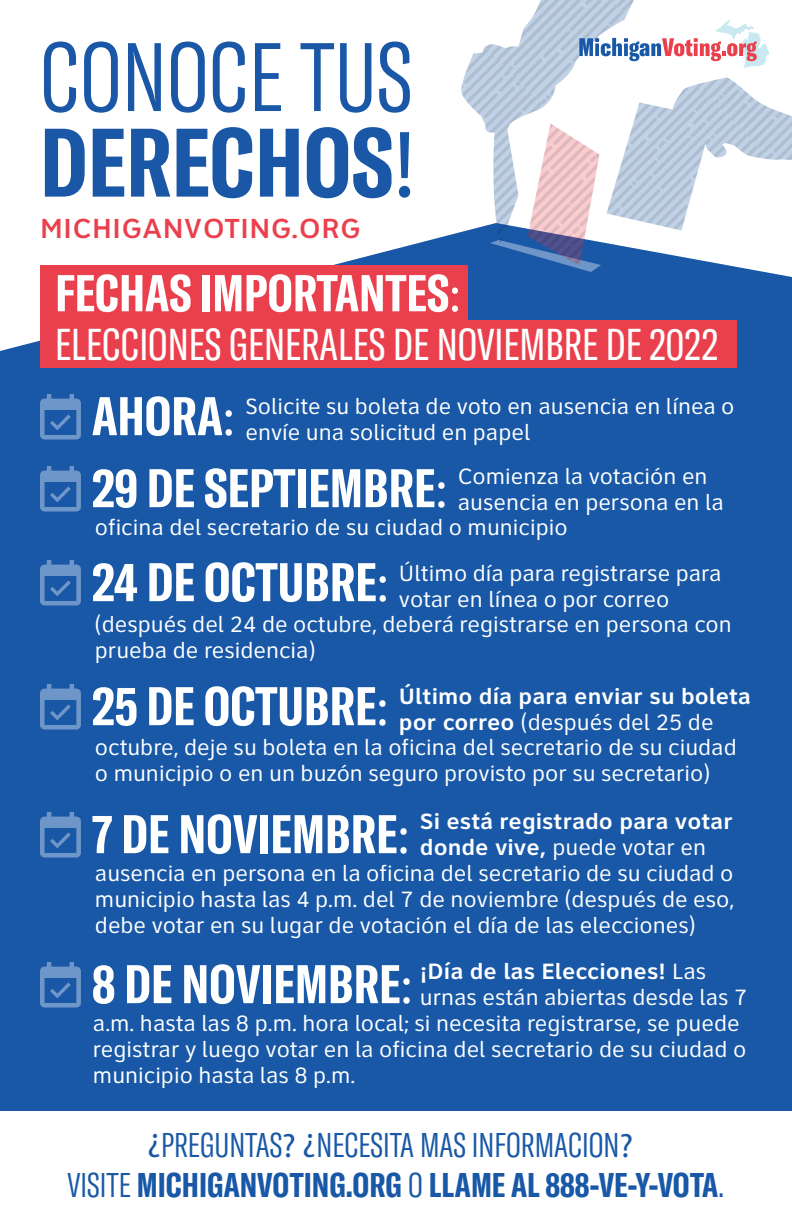
<style>
.page{position:relative;width:792px;height:1224px;background:#fff}
.page>*{position:absolute;margin:0;border:0;box-sizing:border-box;transform-origin:0 0}
.t1{font:95.6px "GT America Trial Cm Lt";color:#1a58a7}
.t2{font:95.6px "GT America Trial Cm Bd";color:#1a58a7}
.t3{font:53.5px "GT America Trial Cm Bd";color:#fff}
.t4{font:51px "GT America Trial Cm Bd";color:#fff}
.t5{font:43.9px "GT America Trial Cm Rg";color:#fff}
.t6{font:33.8px "GT America Trial Cm Bd";color:#1858a7}
.t7{font:33.8px "GT America Trial Cm Lt";color:#1858a7}
.t8{font:600 28.6px "Clearview ADA";letter-spacing:.02em;color:#ea404d}
.t9{font:23px/26px "Clearview ADA";color:#fff}
.t10{font:700 23px "Clearview ADA";color:#fff}
.s1{font-family:"Myriad Pro"}
.s2{font-weight:700}
.s3{font-weight:400}
.s4{font-family:"GT America Trial Cm Lt"}
</style>
<div class="page">
<div style="left:0;top:232px;width:792px;height:879px;background:#1858a7"></div>
<svg style="left:490px;top:266px;width:302px;height:6px;background:#3d73b5"></svg>
<svg style="left:460px;top:0;width:332px;height:266px"></svg>
<div style="left:40px;top:265px;width:428px;height:56px;background:#ea404d"></div>
<div style="left:40px;top:320px;width:697px;height:48px;background:#ea404d"></div>
<svg style="left:579px;top:20px;width:190px;height:48px"></svg>
<svg style="left:40px;top:394px;width:41px;height:46px;background:#4578b8"></svg>
<svg style="left:40px;top:812px;width:41px;height:46px;background:#4578b8"></svg>
<svg style="left:40px;top:684px;width:41px;height:46px;background:#4578b8"></svg>
<svg style="left:40px;top:560px;width:41px;height:46px;background:#4578b8"></svg>
<svg style="left:40px;top:466px;width:41px;height:46px;background:#4578b8"></svg>
<svg style="left:40px;top:962px;width:41px;height:46px;background:#4578b8"></svg>
<h1 class="t1" style="left:40px;top:38px;width:374px">CONOCE TUS</h1>
<h1 class="t2" style="left:40px;top:123px;width:377px">DERECHOS<span class="s1">!</span></h1>
<p class="t8" style="left:40px;top:210px;width:322px">MICHIGANVOTING.ORG</p>
<h3 class="t4" style="left:55px;top:272px;width:406px">FECHAS IMPORTANTES<span class="s1">:</span></h3>
<h3 class="t5" style="left:55px;top:326px;width:665px">ELECCIONES GENERALES DE NOVIEMBRE DE 2022</h3>
<h2 class="t3" style="left:92px;top:394px;width:143px">AHORA<span class="s1">:</span></h2>
<p class="t9" style="left:245px;top:393px;width:491px">Solicite su boleta de voto en ausencia en línea o envíe una solicitud en papel</p>
<h2 class="t3" style="left:92px;top:466px;width:356px">29 DE SEPTIEMBRE<span class="s1">:</span></h2>
<p class="t9" style="left:458px;top:462px;width:251px">Comienza la votación en</p>
<p class="t9" style="left:458px;top:488px;width:267px">ausencia en persona en la</p>
<p class="t9" style="left:95px;top:514px;width:474px">oficina del secretario de su ciudad o municipio</p>
<h2 class="t3" style="left:92px;top:560px;width:297px">24 DE OCTUBRE<span class="s1">:</span></h2>
<p class="t9" style="left:399px;top:559px;width:324px">Último día para registrarse para</p>
<p class="t9" style="left:399px;top:585px;width:272px">votar en línea o por correo</p>
<p class="t9" style="left:95px;top:611px;width:638px">(después del 24 de octubre, deberá registrarse en persona con</p>
<p class="t9" style="left:95px;top:637px;width:222px">prueba de residencia)</p>
<h2 class="t3" style="left:92px;top:684px;width:297px">25 DE OCTUBRE<span class="s1">:</span></h2>
<p class="t10" style="left:399px;top:680px;width:354px">Último día para enviar su boleta</p>
<p class="t9" style="left:399px;top:708px;width:316px"><span class="s2">por correo</span> (después del 25 de</p>
<p class="t9" style="left:95px;top:734px;width:643px">octubre, deje su boleta en la oficina del secretario de su ciudad</p>
<p class="t9" style="left:95px;top:760px;width:617px">o municipio o en un buzón seguro provisto por su secretario)</p>
<h2 class="t3" style="left:92px;top:812px;width:318px">7 DE NOVIEMBRE<span class="s1">:</span></h2>
<p class="t10" style="left:420px;top:806px;width:315px">Si está registrado para votar</p>
<p class="t9" style="left:420px;top:834px;width:288px"><span class="s2">donde vive,</span> puede votar en</p>
<p class="t9" style="left:95px;top:860px;width:640px">ausencia en persona en la oficina del secretario de su ciudad o</p>
<p class="t9" style="left:95px;top:886px;width:641px">municipio hasta las 4 p.m. del 7 de noviembre (después de eso,</p>
<p class="t9" style="left:95px;top:912px;width:602px">debe votar en su lugar de votación el día de las elecciones)</p>
<h2 class="t3" style="left:92px;top:962px;width:321px">8 DE NOVIEMBRE<span class="s1">:</span></h2>
<p class="t10" style="left:420px;top:956px;width:288px">¡Día de las Elecciones! <span class="s3">Las</span></p>
<p class="t9" style="left:420px;top:984px;width:329px">urnas están abiertas desde las 7</p>
<p class="t9" style="left:93px;top:1010px;width:648px">a.m. hasta las 8 p.m. hora local; si necesita registrarse, se puede</p>
<p class="t9" style="left:93px;top:1036px;width:655px">registrar y luego votar en la oficina del secretario de su ciudad o</p>
<p class="t9" style="left:93px;top:1062px;width:264px">municipio hasta las 8 p.m.</p>
<h3 class="t7" style="left:147px;top:1131px;width:488px"><span class="s1">¿</span>PREGUNTAS<span class="s1">? ¿</span>NECESITA MÁS INFORMACIÓN<span class="s1">?</span></h3>
<h3 class="t6" style="left:68px;top:1172px;width:658px"><span class="s4">VISITE</span> MICHIGANVOTING.ORG <span class="s4">O</span> LLAME AL 888-VE-Y-VOTA<span class="s4">.</span></h3>
</div>
